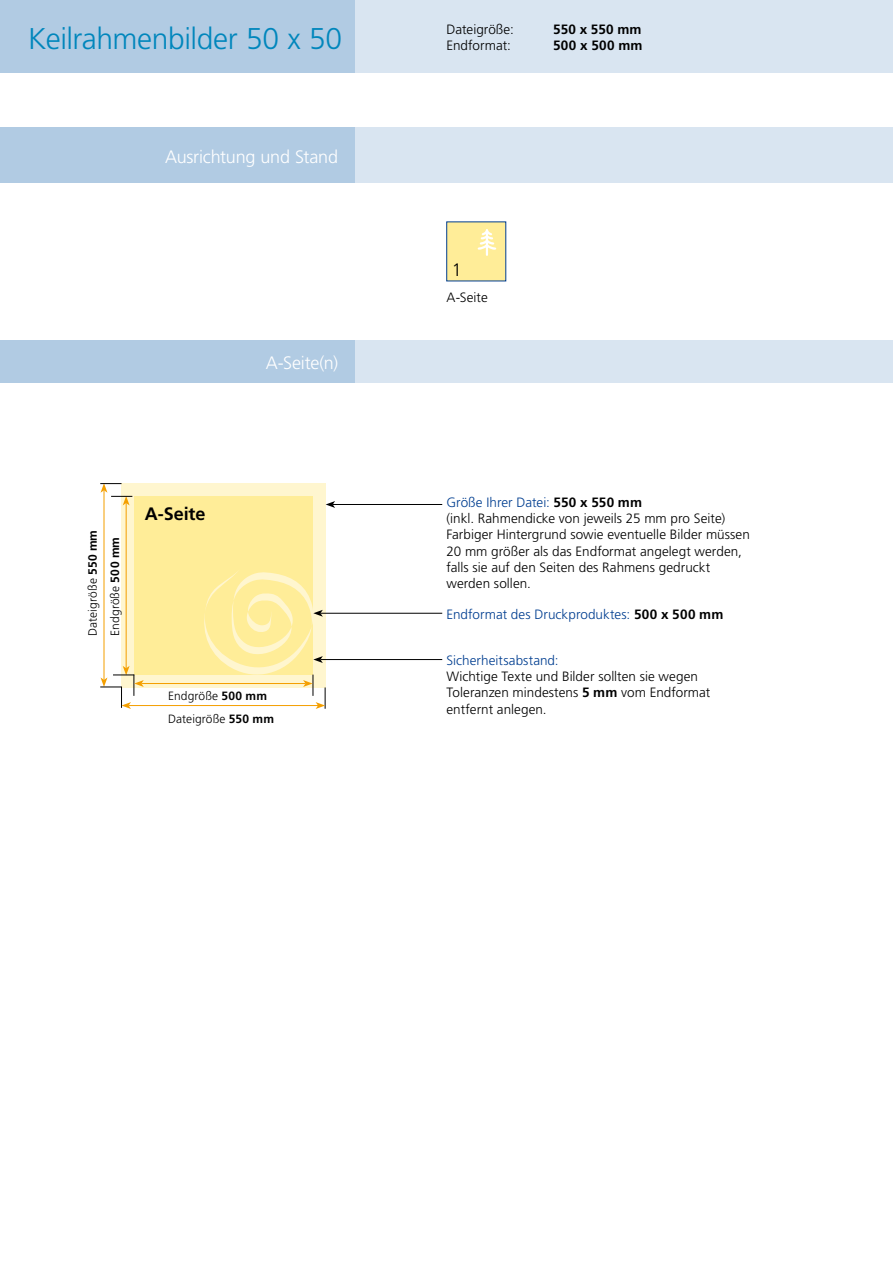
<style>
.page{position:relative;width:893px;height:1263px;background:#fff}
.page>*{position:absolute;margin:0;border:0;box-sizing:border-box;transform-origin:0 0}
.t1{font:300 30px "Frutiger";letter-spacing:-.015em;color:#0086bc}
.t2{font:300 18px "Frutiger";letter-spacing:-.015em;color:#fff}
.t3{font:700 18px "Frutiger";letter-spacing:-.005em;color:#000}
.t4{font:300 18px "Frutiger";color:#000}
.t5{font:300 13.5px/16.2px "Frutiger";color:#000}
.t6{font:300 13.5px "Frutiger";letter-spacing:.005em;color:#003e90}
.t7{font:700 13.5px/16.2px "Frutiger";letter-spacing:.015em;color:#000}
.t8{font:300 12px "Frutiger";letter-spacing:.005em;color:#000}
.s1{font-weight:700}
.s2{color:#003e90}
.s3{font-weight:700;color:#000}
</style>
<div class="page">
<div style="left:0;top:0;width:893px;height:72px;background:#d9e5f1"></div>
<div style="left:0;top:0;width:355px;height:72px;background:#b1cbe3"></div>
<div style="left:0;top:128px;width:893px;height:55px;background:#d9e5f1"></div>
<div style="left:0;top:128px;width:355px;height:55px;background:#b1cbe3"></div>
<div style="left:0;top:340px;width:893px;height:43px;background:#d9e5f1"></div>
<div style="left:0;top:340px;width:355px;height:43px;background:#b1cbe3"></div>
<div style="left:122px;top:483px;width:204px;height:204px;background:#fff6cf"></div>
<div style="left:134px;top:496px;width:179px;height:179px;background:#ffed98"></div>
<hr style="left:104px;top:490px;width:1px;height:190px;background:#f49f00">
<hr style="left:126px;top:503px;width:1px;height:165px;background:#f49f00">
<svg style="left:100px;top:483px;width:32px;height:22px"></svg>
<hr style="left:141px;top:683px;width:164px;height:1px;background:#f49f00">
<hr style="left:129px;top:705px;width:189px;height:1px;background:#f49f00">
<svg style="left:100px;top:666px;width:44px;height:43px"></svg>
<hr style="left:333px;top:504px;width:109px;height:1px;background:#000">
<svg style="left:326px;top:501px;width:9px;height:7px"></svg>
<hr style="left:320px;top:613px;width:122px;height:1px;background:#000">
<hr style="left:320px;top:659px;width:122px;height:1px;background:#000">
<svg style="left:200px;top:571px;width:126px;height:138px"></svg>
<div style="left:446px;top:222px;width:60px;height:59px;background:#ffed98"></div>
<svg style="left:478px;top:229px;width:18px;height:27px"></svg>
<h1 class="t1" style="left:28px;top:21px;width:316px">Keilrahmenbilder 50 x 50</h1>
<h2 class="t2" style="left:165px;top:146px;width:174px">Ausrichtung und Stand</h2>
<h2 class="t2" style="left:266px;top:352px;width:74px">A-Seite(n)</h2>
<p class="t8" style="left:86px;top:636px;width:107px;rotate:-90deg">Dateigröße <span class="s1">550 mm</span></p>
<p class="t8" style="left:108px;top:636px;width:100px;rotate:-90deg">Endgröße <span class="s1">500 mm</span></p>
<h2 class="t3" style="left:145px;top:503px;width:62px">A-Seite</h2>
<p class="t8" style="left:168px;top:689px;width:100px">Endgröße <span class="s1">500 mm</span></p>
<p class="t8" style="left:168px;top:712px;width:107px">Dateigröße <span class="s1">550 mm</span></p>
<p class="t5" style="left:446px;top:21px;width:69px">Dateigröße:<br>Endformat:</p>
<p class="t7" style="left:553px;top:21px;width:91px">550 x 550 mm<br>500 x 500 mm</p>
<h2 class="t4" style="left:452px;top:259px;width:12px">1</h2>
<p class="t5" style="left:446px;top:289px;width:43px">A-Seite</p>
<p class="t5" style="left:446px;top:494px;width:305px"><span class="s2">Größe Ihrer Datei:</span> <span class="s1">550 x 550 mm<br></span>(inkl. Rahmendicke von jeweils 25 mm pro Seite)<br>Farbiger Hintergrund sowie eventuelle Bilder müssen 20 mm größer als das Endformat angelegt werden, falls sie auf den Seiten des Rahmens gedruckt werden sollen.</p>
<p class="t6" style="left:446px;top:607px;width:278px">Endformat des Druckproduktes: <span class="s3">500 x 500 mm</span></p>
<p class="t6" style="left:446px;top:653px;width:114px">Sicherheitsabstand:</p>
<p class="t5" style="left:446px;top:668px;width:265px">Wichtige Texte und Bilder sollten sie wegen<br>Toleranzen mindestens <span class="s1">5 mm</span> vom Endformat entfernt anlegen.</p>
</div>
